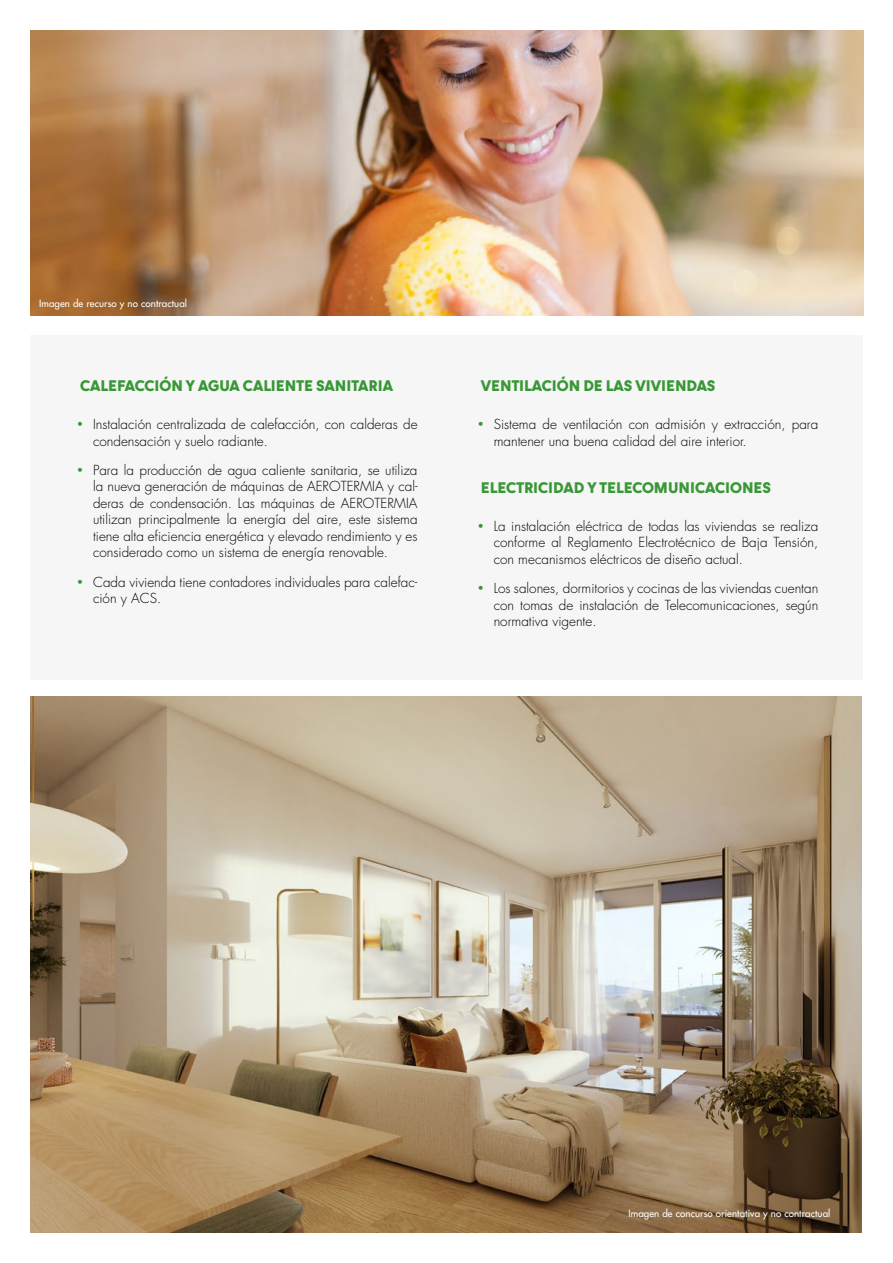
<style>
.page{position:relative;width:893px;height:1263px;background:#fff}
.page>*{position:absolute;margin:0;border:0;box-sizing:border-box;transform-origin:0 0}
.t1{font:900 15px "Dystopian";color:#389736}
.t2{font:300 13.5px/16.5px "Futura Std";color:#000}
.t3{font:500 9.75px "Futura Std";letter-spacing:.01em;color:#fff}
.s1{font-family:"Futura BT";color:#389736}
</style>
<div class="page">
<div style="left:30px;top:335px;width:833px;height:344px;background:#f6f6f6"></div>
<img style="left:31px;top:30px;width:832px;height:286px">
<img style="left:30px;top:696px;width:831px;height:537px">
<p class="t3" style="left:39px;top:297px;width:149px">Imagen de recurso y no contractual</p>
<p class="t1" style="left:80px;top:376px;width:314px">CALEFACCIÓN Y AGUA CALIENTE SANITARIA</p>
<p class="t1" style="left:481px;top:376px;width:236px">VENTILACIÓN DE LAS VIVIENDAS</p>
<p class="t2" style="left:93px;top:416px;width:326px;text-indent:-17px"><span class="s1">•</span> Instalación centralizada de calefacción, con calderas de condensación y suelo radiante.</p>
<p class="t2" style="left:93px;top:462px;width:326px;text-align:justify;text-indent:-17px"><span class="s1">•</span> Para la producción de agua caliente sanitaria, se utiliza la nueva generación de máquinas de AEROTERMIA y cal&shy;deras de condensación. Las máquinas de AEROTERMIA utilizan principalmente la energía del aire, este sistema tiene alta eficiencia energética y elevado rendimiento y es considerado como un sistema de energía renovable.</p>
<p class="t2" style="left:93px;top:574px;width:326px;text-indent:-17px"><span class="s1">•</span> Cada vivienda tiene contadores individuales para calefac&shy;ción y ACS.</p>
<p class="t2" style="left:494px;top:416px;width:326px;text-indent:-17px"><span class="s1">•</span> Sistema de ventilación con admisión y extracción, para mantener una buena calidad del aire interior.</p>
<p class="t1" style="left:481px;top:478px;width:292px">ELECTRICIDAD Y TELECOMUNICACIONES</p>
<p class="t2" style="left:494px;top:518px;width:326px;text-align:justify;text-indent:-17px"><span class="s1">•</span> La instalación eléctrica de todas las viviendas se realiza conforme al Reglamento Electrotécnico de Baja Tensión, con mecanismos eléctricos de diseño actual.</p>
<p class="t2" style="left:494px;top:580px;width:326px;text-align:justify;text-indent:-17px"><span class="s1">•</span> Los salones, dormitorios y cocinas de las viviendas cuentan con tomas de instalación de Telecomunicaciones, según normativa vigente.</p>
<p class="t3" style="left:628px;top:1207px;width:203px">Imagen de concurso orientativa y no contractual</p>
</div>
